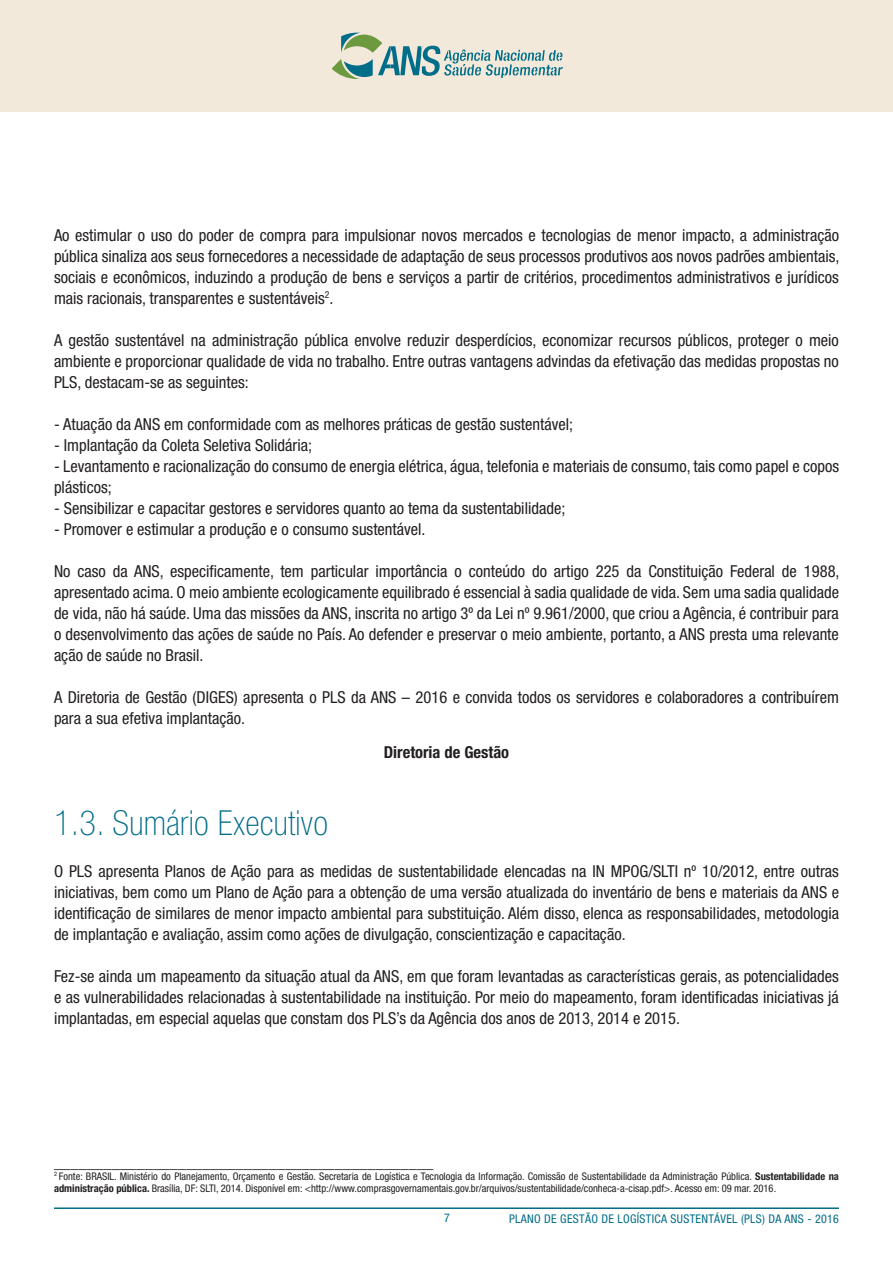
<style>
.page{position:relative;width:893px;height:1263px;background:#fff}
.page>*{position:absolute;margin:0;border:0;box-sizing:border-box;transform-origin:0 0}
.titulo_principal{font:100 condensed 34.5px "Helvetica Neue";letter-spacing:.01em;color:#006d89}
.texto{font:condensed 16.5px/21px "Helvetica Neue";color:#231f20;text-align:justify}
.texto-2{font:700 condensed 16.5px "Helvetica Neue";color:#231f20}
.t1{font:condensed 12px "Helvetica Neue";letter-spacing:.025em;color:#006d89}
.texto-3{font:condensed 10.5px/12px "Helvetica Neue";color:#231f20}
.s1{font-weight:700}
</style>
<div class="page">
<div style="left:0;top:0;width:893px;height:112px;background:#f2e9da"></div>
<svg style="left:332px;top:33px;width:231px;height:46px"></svg>
<hr style="left:54px;top:1207px;width:785px;height:2px;background:#006d89">
<p class="texto" style="left:54px;top:224px;width:787px">Ao estimular o uso do poder de compra para impulsionar novos mercados e tecnologias de menor impacto, a administração pública sinaliza aos seus fornecedores a necessidade de adaptação de seus processos produtivos aos novos padrões ambientais, sociais e econômicos, induzindo a produção de bens e serviços a partir de critérios, procedimentos administrativos e jurídicos mais racionais, transparentes e sustentáveis<sup>2</sup>.</p>
<p class="texto" style="left:54px;top:329px;width:786px">A gestão sustentável na administração pública envolve reduzir desperdícios, economizar recursos públicos, proteger o meio ambiente e proporcionar qualidade de vida no trabalho. Entre outras vantagens advindas da efetivação das medidas propostas no PLS, destacam-se as seguintes:</p>
<p class="texto" style="left:54px;top:413px;width:521px">- Atuação da ANS em conformidade com as melhores práticas de gestão sustentável;</p>
<p class="texto" style="left:54px;top:434px;width:260px">- Implantação da Coleta Seletiva Solidária;</p>
<p class="texto" style="left:54px;top:455px;width:786px">- Levantamento e racionalização do consumo de energia elétrica, água, telefonia e materiais de consumo, tais como papel e copos plásticos;</p>
<p class="texto" style="left:54px;top:497px;width:513px">- Sensibilizar e capacitar gestores e servidores quanto ao tema da sustentabilidade;</p>
<p class="texto" style="left:54px;top:518px;width:373px">- Promover e estimular a produção e o consumo sustentável.</p>
<p class="texto" style="left:54px;top:560px;width:787px">No caso da ANS, especificamente, tem particular importância o conteúdo do artigo 225 da Constituição Federal de 1988, apresentado acima. O meio ambiente ecologicamente equilibrado é essencial à sadia qualidade de vida. Sem uma sadia qualidade de vida, não há saúde. Uma das missões da ANS, inscrita no artigo 3º da Lei nº 9.961/2000, que criou a Agência, é contribuir para o desenvolvimento das ações de saúde no País. Ao defender e preservar o meio ambiente, portanto, a ANS presta uma relevante ação de saúde no Brasil.</p>
<p class="texto" style="left:54px;top:686px;width:786px">A Diretoria de Gestão (DIGES) apresenta o PLS da ANS – 2016 e convida todos os servidores e colaboradores a contribuírem para a sua efetiva implantação.</p>
<p class="texto-2" style="left:384px;top:742px;width:127px">Diretoria de Gestão</p>
<p class="titulo_principal" style="left:54px;top:803px;width:276px">1.3. Sumário Executivo</p>
<p class="texto" style="left:54px;top:860px;width:787px">O PLS apresenta Planos de Ação para as medidas de sustentabilidade elencadas na IN MPOG/SLTI nº 10/2012, entre outras iniciativas, bem como um Plano de Ação para a obtenção de uma versão atualizada do inventário de bens e materiais da ANS e identificação de similares de menor impacto ambiental para substituição. Além disso, elenca as responsabilidades, metodologia de implantação e avaliação, assim como ações de divulgação, conscientização e capacitação.</p>
<p class="texto" style="left:54px;top:965px;width:786px">Fez-se ainda um mapeamento da situação atual da ANS, em que foram levantadas as características gerais, as potencialidades e as vulnerabilidades relacionadas à sustentabilidade na instituição. Por meio do mapeamento, foram identificadas iniciativas já implantadas, em especial aquelas que constam dos PLS’s da Agência dos anos de 2013, 2014 e 2015.</p>
<p class="texto" style="left:54px;top:1151px;width:381px">______________________________________________</p>
<p class="texto-3" style="left:54px;top:1170px;width:786px"><sup>2</sup> Fonte: BRASIL. Ministério do Planejamento, Orçamento e Gestão. Secretaria de Logística e Tecnologia da Informação. Comissão de Sustentabilidade da Administração Pública. <span class="s1">Sustentabilidade na administração pública.</span> Brasília, DF: SLTI, 2014. Disponível em: &lt;http://www.comprasgovernamentais.gov.br/arquivos/sustentabilidade/conheca-a-cisap.pdf&gt;. Acesso em: 09 mar. 2016.</p>
<p class="t1" style="left:444px;top:1211px;width:7px">7</p>
<p class="t1" style="left:509px;top:1211px;width:331px">PLANO DE GESTÃO DE LOGÍSTICA SUSTENTÁVEL (PLS) DA ANS - 2016</p>
</div>
